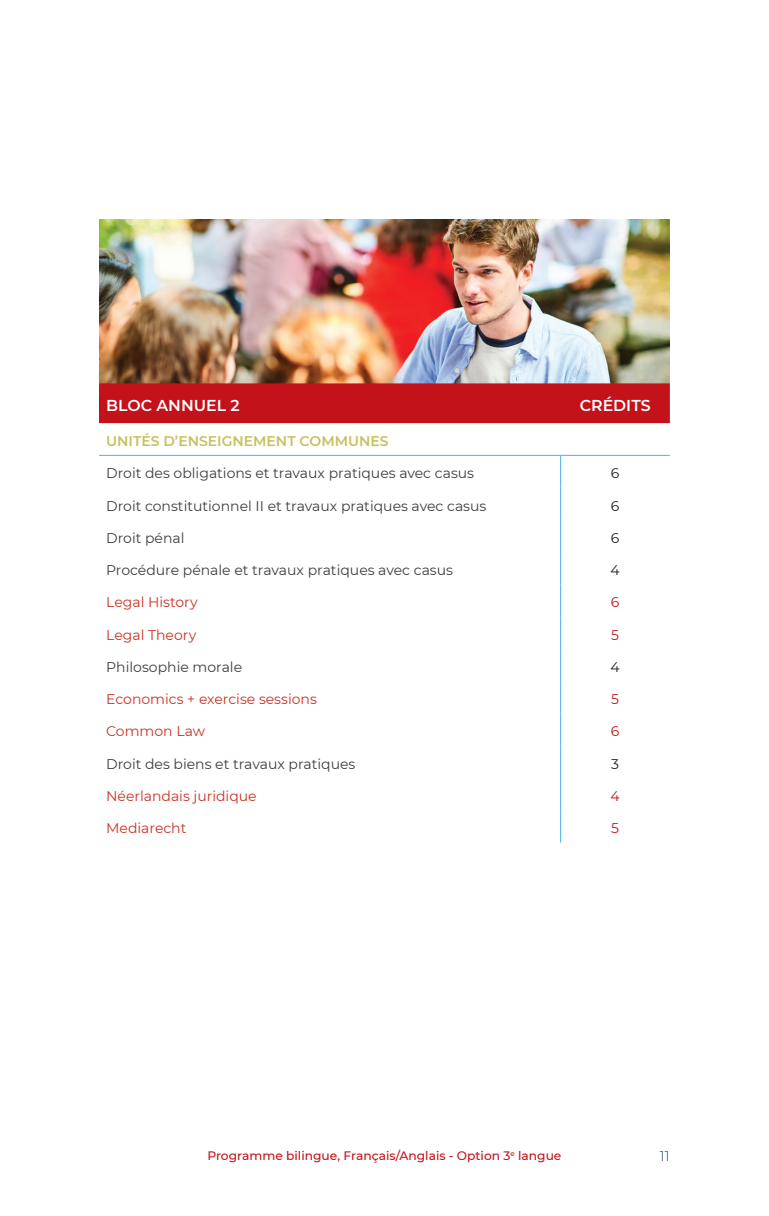
<style>
.page{position:relative;width:769px;height:1216px;background:#fff}
.page>*{position:absolute;margin:0;border:0;box-sizing:border-box;transform-origin:0 0}
.t1{font:600 15.75px "Montserrat";color:#fff}
.t2{font:14px "Montserrat";color:#3e3e3f}
.t3{font:14px "Montserrat";color:#c93325}
.t4{font:600 14px "Montserrat";color:#c6c15d}
.t5{font:14px "Montserrat";color:#231f20}
.t6{font:14px "Montserrat";color:#c4121a}
.t7{font:300 14px "Montserrat";color:#0a396d}
.t8{font:500 12.25px "Montserrat";color:#c4121a}
</style>
<div class="page">
<img style="left:99px;top:219px;width:571px;height:164px">
<div style="left:99px;top:383px;width:571px;height:40px;background:#c4121a"></div>
<hr style="left:560px;top:455px;width:1px;height:32px;background:#4fb1e4">
<hr style="left:560px;top:487px;width:1px;height:33px;background:#4fb1e4">
<hr style="left:560px;top:520px;width:1px;height:32px;background:#4fb1e4">
<hr style="left:560px;top:552px;width:1px;height:32px;background:#4fb1e4">
<hr style="left:560px;top:584px;width:1px;height:32px;background:#4fb1e4">
<hr style="left:560px;top:616px;width:1px;height:33px;background:#4fb1e4">
<hr style="left:560px;top:649px;width:1px;height:32px;background:#4fb1e4">
<hr style="left:560px;top:681px;width:1px;height:32px;background:#4fb1e4">
<hr style="left:560px;top:713px;width:1px;height:32px;background:#4fb1e4">
<hr style="left:560px;top:745px;width:1px;height:33px;background:#4fb1e4">
<hr style="left:560px;top:778px;width:1px;height:32px;background:#4fb1e4">
<hr style="left:560px;top:810px;width:1px;height:32px;background:#4fb1e4">
<hr style="left:99px;top:455px;width:462px;height:1px;background:#4fb1e4">
<hr style="left:561px;top:455px;width:109px;height:1px;background:#4fb1e4">
<p class="t1" style="left:106px;top:394px;width:135px">BLOC ANNUEL 2</p>
<p class="t1" style="left:580px;top:394px;width:72px">CRÉDITS</p>
<p class="t4" style="left:106px;top:431px;width:284px">UNITÉS D’ENSEIGNEMENT COMMUNES</p>
<p class="t2" style="left:106px;top:463px;width:369px">Droit des obligations et travaux pratiques avec casus</p>
<p class="t5" style="left:611px;top:463px;width:10px">6</p>
<p class="t2" style="left:106px;top:496px;width:382px">Droit constitutionnel II et travaux pratiques avec casus</p>
<p class="t5" style="left:611px;top:496px;width:10px">6</p>
<p class="t2" style="left:106px;top:528px;width:80px">Droit pénal</p>
<p class="t5" style="left:611px;top:528px;width:10px">6</p>
<p class="t2" style="left:106px;top:560px;width:348px">Procédure pénale et travaux pratiques avec casus</p>
<p class="t5" style="left:610px;top:560px;width:11px">4</p>
<p class="t3" style="left:106px;top:592px;width:93px">Legal History</p>
<p class="t6" style="left:611px;top:592px;width:10px">6</p>
<p class="t3" style="left:106px;top:625px;width:92px">Legal Theory</p>
<p class="t6" style="left:611px;top:625px;width:9px">5</p>
<p class="t2" style="left:106px;top:657px;width:137px">Philosophie morale</p>
<p class="t5" style="left:610px;top:657px;width:11px">4</p>
<p class="t3" style="left:106px;top:689px;width:212px">Economics + exercise sessions</p>
<p class="t6" style="left:611px;top:689px;width:9px">5</p>
<p class="t3" style="left:106px;top:721px;width:100px">Common Law</p>
<p class="t6" style="left:611px;top:721px;width:10px">6</p>
<p class="t2" style="left:106px;top:754px;width:251px">Droit des biens et travaux pratiques</p>
<p class="t5" style="left:611px;top:754px;width:9px">3</p>
<p class="t3" style="left:106px;top:786px;width:152px">Néerlandais juridique</p>
<p class="t6" style="left:610px;top:786px;width:11px">4</p>
<p class="t3" style="left:106px;top:818px;width:82px">Mediarecht</p>
<p class="t6" style="left:611px;top:818px;width:9px">5</p>
<p class="t8" style="left:207px;top:1147px;width:355px">Programme bilingue, Français/Anglais - Option 3<sup>e</sup> langue</p>
<p class="t7" style="left:660px;top:1146px;width:11px">11</p>
</div>
